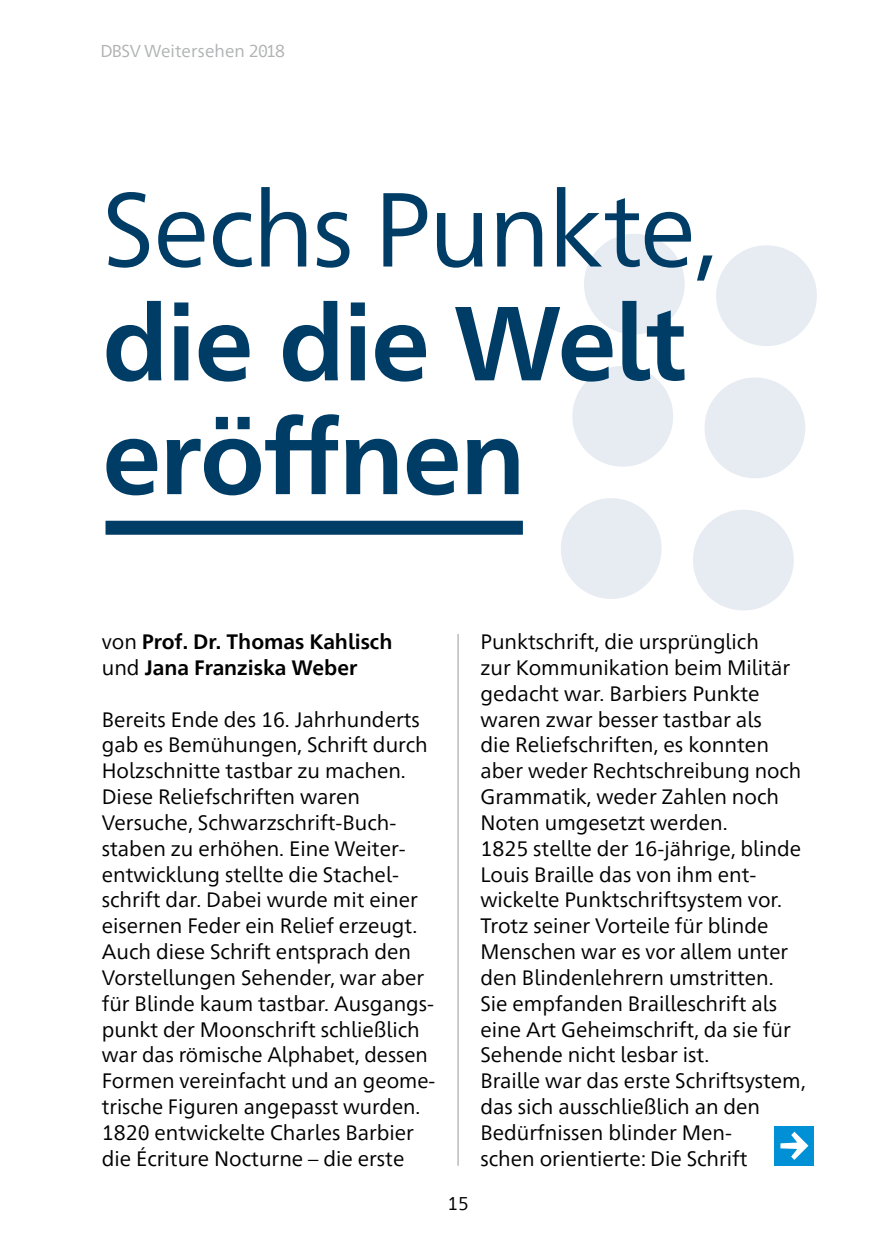
<style>
.page{position:relative;width:874px;height:1241px;background:#fff}
.page>*{position:absolute;margin:0;border:0;box-sizing:border-box;transform-origin:0 0}
.t1{font:700 105px/113.8px "Frutiger Neue 1450 Pro";letter-spacing:-.02em;color:#003d66}
.t2{font:105px "Frutiger Neue 1450 Pro";letter-spacing:-.02em;color:#003d66}
.t3{font:20.82px/25.9px "Frutiger Neue 1450 Pro";color:#000}
.t4{font:700 20.82px/25.9px "Frutiger Neue 1450 Pro";color:#000}
.t5{font:18.38px "Frutiger Neue 1450 Pro";color:#000}
.t6{font:17.15px "Frutiger Neue 1450 Pro";color:#b1b2b3}
.s1{font-weight:400}
</style>
<div class="page">
<svg style="left:561px;top:234px;width:256px;height:377px"></svg>
<div style="left:774px;top:1125px;width:40px;height:40px;background:#0090d6"></div>
<svg style="left:780px;top:1131px;width:28px;height:28px"></svg>
<hr style="left:457px;top:633px;width:1px;height:532px;background:#b1b2b3">
<div style="left:105px;top:520px;width:417px;height:14px;background:#003d66"></div>
<p class="t6" style="left:100px;top:38px;width:186px">DBSV Weitersehen 2018</p>
<h1 class="t2" style="left:102px;top:152px;width:616px">Sechs Punkte,</h1>
<h1 class="t1" style="left:102px;top:279px;width:585px">die die Welt eröffnen</h1>
<p class="t4" style="left:102px;top:627px;width:292px"><span class="s1">von</span> Prof. Dr. Thomas Kahlisch <span class="s1">und</span> Jana Franziska Weber</p>
<p class="t3" style="left:102px;top:704px;width:335px">Bereits Ende des 16. Jahrhunderts gab es Bemühungen, Schrift durch Holzschnitte tastbar zu machen.<br>Diese Reliefschriften waren Versuche, Schwarzschrift-Buch&shy;staben zu erhöhen. Eine Weiter&shy;entwicklung stellte die Stachel&shy;schrift dar. Dabei wurde mit einer eisernen Feder ein Relief erzeugt.<br>Auch diese Schrift entsprach den Vorstellungen Sehender, war aber für Blinde kaum tastbar. Ausgangs&shy;punkt der Moonschrift schließlich war das römische Alphabet, dessen Formen vereinfacht und an geome&shy;trische Figuren angepasst wurden.<br>1820 entwickelte Charles Barbier die Écriture Nocturne – die erste</p>
<p class="t5" style="left:447px;top:1190px;width:23px">15</p>
<p class="t3" style="left:480px;top:627px;width:326px">Punktschrift, die ursprünglich<br>zur Kommunikation beim Militär gedacht war. Barbiers Punkte waren zwar besser tastbar als<br>die Reliefschriften, es konnten aber weder Rechtschreibung noch<br>Grammatik, weder Zahlen noch<br>Noten umgesetzt werden.<br>1825 stellte der 16-jährige, blinde<br>Louis Braille das von ihm ent&shy;wickelte Punktschriftsystem vor.<br>Trotz seiner Vorteile für blinde<br>Menschen war es vor allem unter den Blindenlehrern umstritten.<br>Sie empfanden Brailleschrift als eine Art Geheimschrift, da sie für<br>Sehende nicht lesbar ist.<br>Braille war das erste Schriftsystem, das sich ausschließlich an den<br>Bedürfnissen blinder Men-<br>schen orientierte: Die Schrift</p>
</div>
